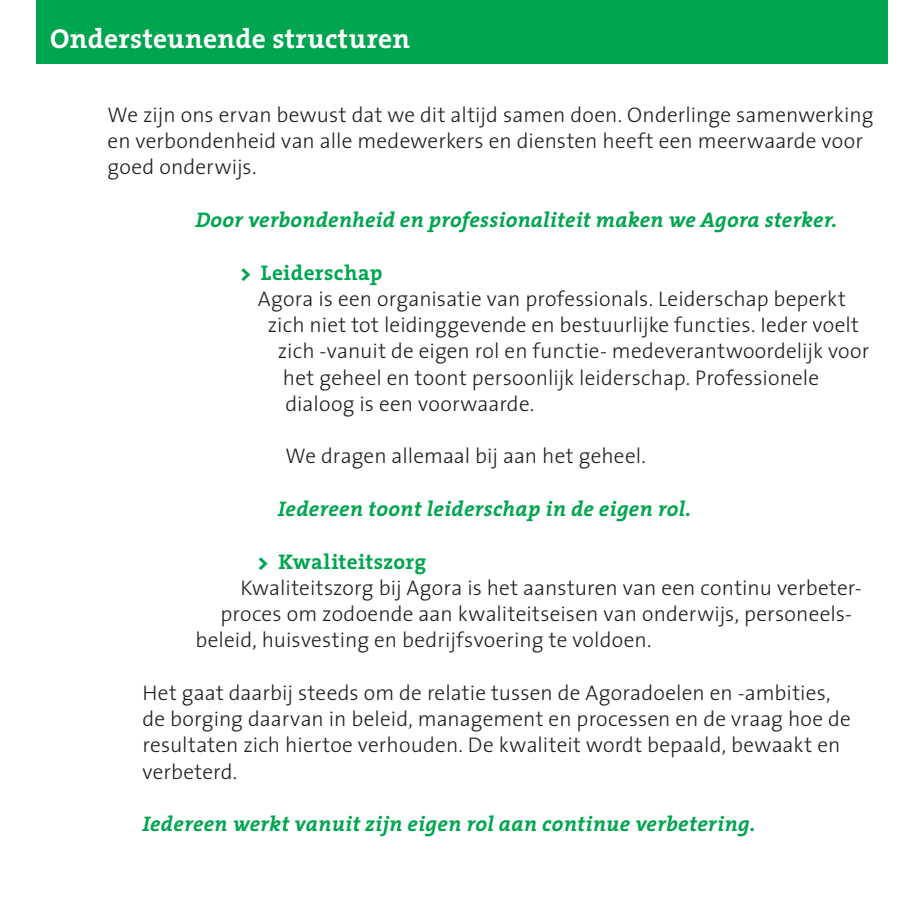
<style>
.page{position:relative;width:922px;height:922px;background:#fff}
.page>*{position:absolute;margin:0;border:0;box-sizing:border-box;transform-origin:0 0}
.t1{font:700 27.5px "The Serif";letter-spacing:.01em;color:#fff}
.t2{font:300 21.25px/26.2px "The Sans";letter-spacing:.005em;color:#231f20}
.t3{font:italic 700 21.25px "The Serif";letter-spacing:.01em;color:#00a54f}
.t4{font:700 21.25px "The Serif";letter-spacing:.015em;color:#00a54f}
.s1{font-weight:800}
</style>
<div class="page">
<div style="left:36px;top:0;width:850px;height:64px;background:#00a54f"></div>
<p class="t1" style="left:50px;top:16px;width:361px">Ondersteunende structuren</p>
<p class="t2" style="left:108px;top:101px;width:767px">We zijn ons ervan bewust dat we dit altijd samen doen. Onderlinge samenwerking en verbondenheid van alle medewerkers en diensten heeft een meerwaarde voor goed onderwijs.</p>
<p class="t3" style="left:195px;top:202px;width:643px">Door verbondenheid en professionaliteit maken we Agora sterker.</p>
<p class="t4" style="left:240px;top:254px;width:143px"><span class="s1">&gt;</span> Leiderschap</p>
<p class="t2" style="left:258px;top:285px;width:589px">Agora is een organisatie van professionals. Leiderschap beperkt</p>
<p class="t2" style="left:268px;top:311px;width:592px">zich niet tot leidinggevende en bestuurlijke functies. Ieder voelt</p>
<p class="t2" style="left:278px;top:337px;width:593px">zich -vanuit de eigen rol en functie- medeverantwoordelijk voor</p>
<p class="t2" style="left:283px;top:363px;width:537px">het geheel en toont persoonlijk leiderschap. Professionele</p>
<p class="t2" style="left:285px;top:390px;width:250px">dialoog is een voorwaarde.</p>
<p class="t2" style="left:285px;top:442px;width:362px">We dragen allemaal bij aan het geheel.</p>
<p class="t3" style="left:278px;top:491px;width:415px">Iedereen toont leiderschap in de eigen rol.</p>
<p class="t4" style="left:258px;top:543px;width:170px"><span class="s1">&gt;</span> Kwaliteitszorg</p>
<p class="t2" style="left:240px;top:573px;width:622px">Kwaliteitszorg bij Agora is het aansturen van een continu verbeter-</p>
<p class="t2" style="left:220px;top:600px;width:633px">proces om zodoende aan kwaliteitseisen van onderwijs, personeels-</p>
<p class="t2" style="left:195px;top:626px;width:457px">beleid, huisvesting en bedrijfsvoering te voldoen.</p>
<p class="t2" style="left:142px;top:678px;width:709px">Het gaat daarbij steeds om de relatie tussen de Agoradoelen en -ambities, de borging daarvan in beleid, management en processen en de vraag hoe de resultaten zich hiertoe verhouden. De kwaliteit wordt bepaald, bewaakt en verbeterd.</p>
<p class="t3" style="left:142px;top:806px;width:614px">Iedereen werkt vanuit zijn eigen rol aan continue verbetering.</p>
</div>
